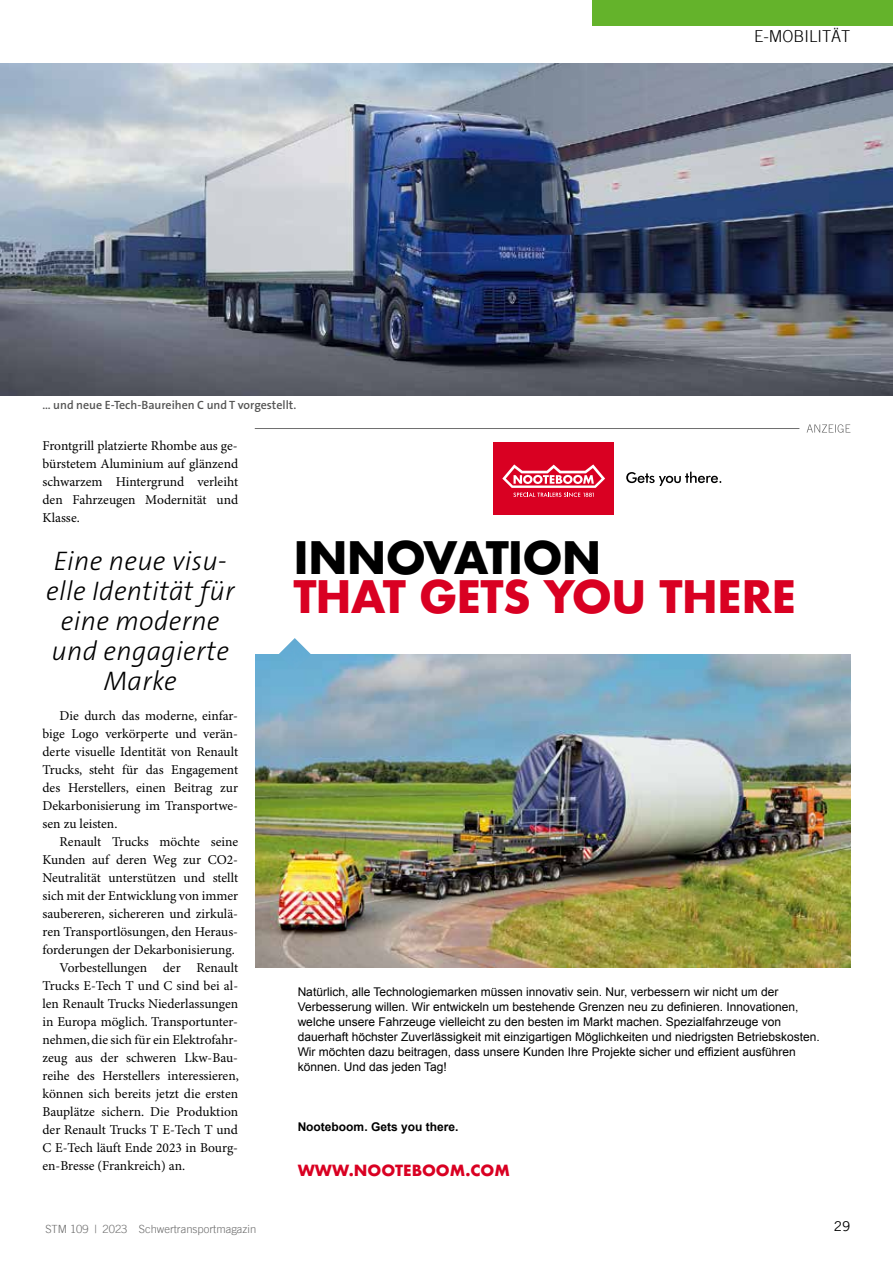
<style>
.page{position:relative;width:893px;height:1263px;background:#fff}
.page>*{position:absolute;margin:0;border:0;box-sizing:border-box;transform-origin:0 0}
.t1{font:700 43.5px "Futura";letter-spacing:-.025em;color:#d90022}
.t2{font:700 43.5px "Futura";letter-spacing:-.02em;color:#000}
.t3{font:italic 300 27px/30px "The Sans B W3";letter-spacing:.01em;color:#000;text-align:center}
.t4{font:300 16.5px "Trade Gothic LT";color:#000}
.t5{font:700 15px "Futura";color:#d90022}
.t6{font:13.5px/18px "Minion Pro";color:#000;text-align:justify}
.t7{font:13.5px "Trade Gothic LT";color:#000}
.t8{font:12px/15px "Arial";color:#000}
.t9{font:600 12px "The Sans B W6";color:#565655}
.t10{font:700 12px "Arial";color:#000}
.t11{font:300 11.25px "Trade Gothic LT";color:#6e6e6e}
</style>
<div class="page">
<div style="left:592px;top:0;width:301px;height:26px;background:#64b32b"></div>
<svg style="left:807px;top:424px;width:43px;height:9px"></svg>
<hr style="left:255px;top:428px;width:544px;height:1px;background:#6e6e6e">
<img style="left:255px;top:654px;width:595px;height:313px">
<div style="left:493px;top:442px;width:121px;height:73px;background:#d90022"></div>
<svg style="left:502px;top:464px;width:103px;height:33px"></svg>
<svg style="left:626px;top:472px;width:95px;height:14px"></svg>
<img style="left:279px;top:638px;width:32px;height:32px">
<img style="left:0;top:64px;width:893px;height:331px">
<p class="t9" style="left:43px;top:397px;width:255px">… und neue E-Tech-Baureihen C und T vorgestellt.</p>
<p class="t4" style="left:754px;top:26px;width:98px">E-MOBILITÄT</p>
<p class="t6" style="left:43px;top:437px;width:197px">Frontgrill platzierte Rhombe aus ge&shy;bürstetem Aluminium auf glänzend schwarzem Hintergrund verleiht den Fahrzeugen Modernität und Klasse.</p>
<h2 class="t3" style="left:46px;top:547px;width:190px">Eine neue visu&shy;elle Identität für eine moderne und engagierte<br>Marke</h2>
<p class="t6" style="left:43px;top:707px;width:197px;text-indent:17px">Die durch das moderne, einfar&shy;bige Logo verkörperte und verän&shy;derte visuelle Identität von Renault Trucks, steht für das Engagement des Herstellers, einen Beitrag zur Dekarbonisierung im Transportwe&shy;sen zu leisten.</p>
<p class="t6" style="left:60px;top:833px;width:180px">Renault Trucks möchte seine</p>
<p class="t6" style="left:43px;top:851px;width:197px">Kunden auf deren Weg zur CO2-</p>
<p class="t6" style="left:43px;top:869px;width:197px">Neutralität unterstützen und stellt</p>
<p class="t6" style="left:43px;top:887px;width:197px">sich mit der Entwicklung von immer</p>
<p class="t6" style="left:43px;top:905px;width:197px">saubereren, sichereren und zirkulä-</p>
<p class="t6" style="left:43px;top:923px;width:197px">ren Transportlösungen, den Heraus-</p>
<p class="t6" style="left:43px;top:941px;width:194px">forderungen der Dekarbonisierung.</p>
<p class="t6" style="left:60px;top:959px;width:180px">Vorbestellungen der Renault</p>
<p class="t6" style="left:43px;top:977px;width:197px">Trucks E-Tech T und C sind bei al-</p>
<p class="t6" style="left:43px;top:995px;width:197px">len Renault Trucks Niederlassungen</p>
<p class="t6" style="left:43px;top:1013px;width:197px">in Europa möglich. Transportunter-</p>
<p class="t6" style="left:43px;top:1031px;width:197px">nehmen, die sich für ein Elektrofahr-</p>
<p class="t6" style="left:43px;top:1049px;width:197px">zeug aus der schweren Lkw-Bau-</p>
<p class="t6" style="left:43px;top:1067px;width:198px">reihe des Herstellers interessieren,</p>
<p class="t6" style="left:43px;top:1085px;width:197px">können sich bereits jetzt die ersten</p>
<p class="t6" style="left:43px;top:1103px;width:197px">Bauplätze sichern. Die Produktion</p>
<p class="t6" style="left:43px;top:1121px;width:197px">der Renault Trucks T E-Tech T und</p>
<p class="t6" style="left:43px;top:1139px;width:197px">C E-Tech läuft Ende 2023 in Bourg-</p>
<p class="t6" style="left:43px;top:1157px;width:144px">en-Bresse (Frankreich) an.</p>
<h1 class="t2" style="left:293px;top:527px;width:310px">INNOVATION</h1>
<h1 class="t1" style="left:293px;top:566px;width:504px">THAT GETS YOU THERE</h1>
<p class="t8" style="left:298px;top:984px;width:524px">Natürlich, alle Technologiemarken müssen innovativ sein. Nur, verbessern wir nicht um der Verbesserung willen. Wir entwickeln um bestehende Grenzen neu zu definieren. Innovationen, welche unsere Fahrzeuge vielleicht zu den besten im Markt machen. Spezialfahrzeuge von dauerhaft höchster Zuverlässigkeit mit einzigartigen Möglichkeiten und niedrigsten Betriebskosten.<br>Wir möchten dazu beitragen, dass unsere Kunden Ihre Projekte sicher und effizient ausführen können. Und das jeden Tag!</p>
<p class="t10" style="left:298px;top:1118px;width:162px">Nooteboom. Gets you there.</p>
<p class="t5" style="left:298px;top:1159px;width:214px">WWW.NOOTEBOOM.COM</p>
<p class="t11" style="left:45px;top:1222px;width:212px">STM 109 | 2023 Schwertransportmagazin</p>
<p class="t7" style="left:834px;top:1218px;width:18px">29</p>
</div>
